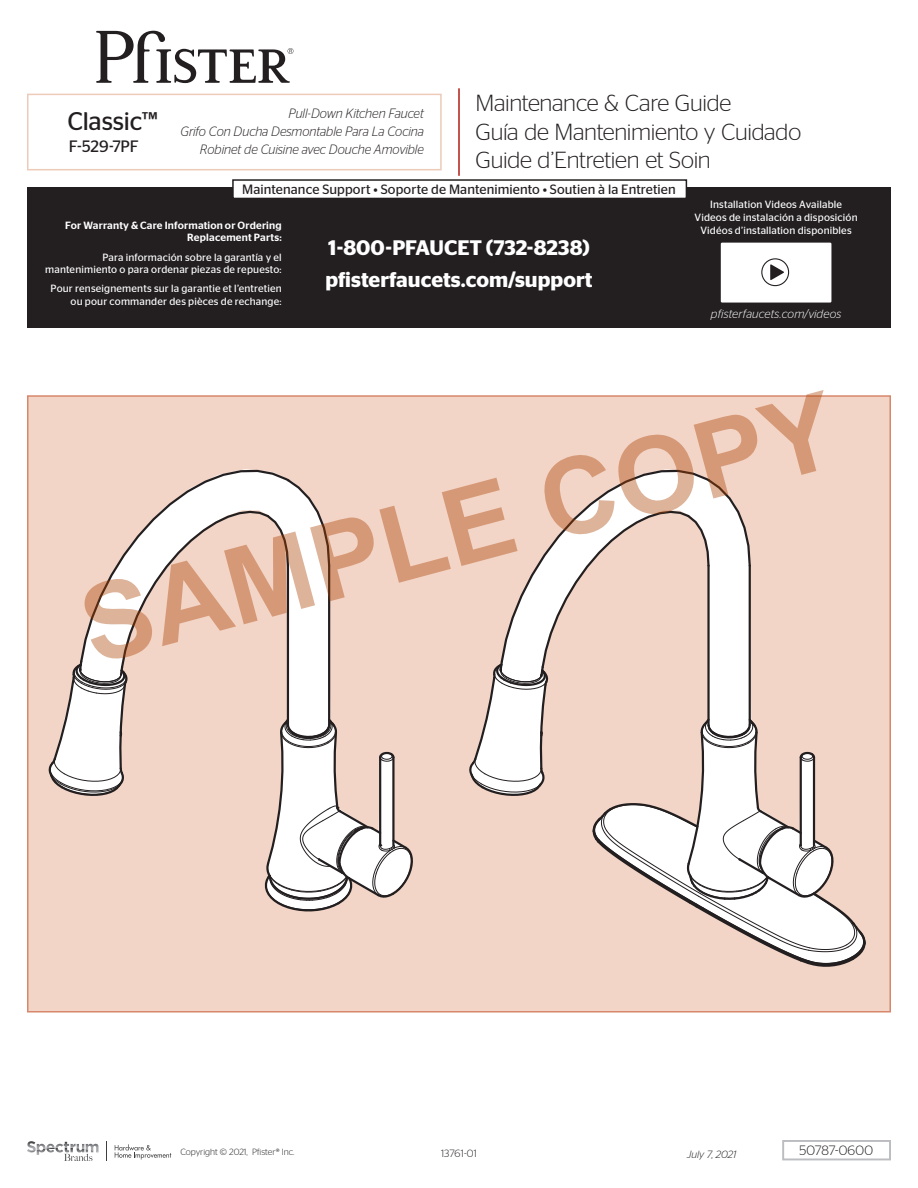
<style>
.page{position:relative;width:918px;height:1188px;background:#fff}
.page>*{position:absolute;margin:0;border:0;box-sizing:border-box;transform-origin:0 0}
.t1{font:700 106.65px "Arial";color:rgb(171 64 0/.4)}
.t2{font:25.5px "Stag Sans";letter-spacing:-.01em;color:#231f20}
.t3{font:300 23.25px "Stag Sans";letter-spacing:-.015em;color:#231f20}
.t4{font:600 21px/31.2px "Stag Sans";color:#fff}
.t5{font:16.5px "Stag Sans";letter-spacing:-.005em;color:#231f20}
.t6{font:italic 300 13.5px "Stag Sans";letter-spacing:-.005em;color:#231f20;scale:.95 1}
.t7{font:13.5px "Stag Sans";letter-spacing:.005em;color:#231f20}
.t8{font:300 13.5px "Stag Sans";letter-spacing:.015em;color:#231f20}
.t9{font:italic 300 12px "Stag Sans";letter-spacing:.01em;color:#fff}
.t10{font:10.5px/12.6px "Stag Sans";letter-spacing:.015em;color:#fff;text-align:right}
.t11{font:500 10.5px/12.6px "Stag Sans";letter-spacing:.02em;color:#fff;text-align:right}
.t12{font:italic 300 10.5px "Stag Sans";color:#231f20}
.t13{font:300 10.5px "Stag Sans";letter-spacing:.01em;color:#231f20}
.t14{font:300 9px "Stag Sans";color:#231f20}
</style>
<div class="page">
<div style="left:782px;top:1140px;width:109px;height:20px;border:2px solid #bcbdc0"></div>
<svg style="left:106px;top:1141px;width:1px;height:20px"></svg>
<svg style="left:115px;top:1144px;width:56px;height:16px"></svg>
<svg style="left:27px;top:1141px;width:72px;height:20px"></svg>
<svg style="left:96px;top:31px;width:197px;height:52px"></svg>
<div style="left:27px;top:187px;width:864px;height:140px;background:#231f20"></div>
<div style="left:721px;top:243px;width:110px;height:60px;background:#fff"></div>
<svg style="left:770px;top:264px;width:14px;height:16px"></svg>
<div style="left:761px;top:258px;width:28px;height:28px;border:1px solid #231f20;border-radius:50%"></div>
<div style="left:233px;top:180px;width:453px;height:18px;background:#fff"></div>
<div style="left:232px;top:179px;width:455px;height:20px;border:2px solid #231f20"></div>
<div style="left:27px;top:395px;width:864px;height:617px;background:#f3d5c7;border:2px solid #d7876b"></div>
<div style="left:27px;top:94px;width:415px;height:76px;border:2px solid #eecab9"></div>
<hr style="left:458px;top:88px;width:2px;height:88px;background:#b41d15">
<svg style="left:48px;top:469px;width:365px;height:443px"></svg>
<svg style="left:469px;top:469px;width:397px;height:498px"></svg>
<p class="t2" style="left:67px;top:107px;width:92px">Classic™</p>
<p class="t5" style="left:69px;top:137px;width:72px">F-529-7PF</p>
<p class="t6" style="left:289px;top:106px;width:144px">Pull-Down Kitchen Faucet</p>
<p class="t6" style="left:181px;top:124px;width:258px">Grifo Con Ducha Desmontable Para La Cocina</p>
<p class="t6" style="left:200px;top:142px;width:237px">Robinet de Cuisine avec Douche Amovible</p>
<p class="t3" style="left:476px;top:90px;width:257px">Maintenance &amp; Care Guide</p>
<p class="t3" style="left:476px;top:119px;width:327px">Guía de Mantenimiento y Cuidado</p>
<p class="t3" style="left:476px;top:147px;width:237px">Guide d’Entretien et Soin</p>
<p class="t7" style="left:242px;top:182px;width:435px">Maintenance Support • Soporte de Mantenimiento • Soutien à la Entretien</p>
<p class="t11" style="left:65px;top:219px;width:218px">For Warranty &amp; Care Information or Ordering<br>Replacement Parts:</p>
<p class="t10" style="left:45px;top:250px;width:238px">Para información sobre la garantía y el mantenimiento o para ordenar piezas de repuesto:</p>
<p class="t10" style="left:51px;top:282px;width:233px">Pour renseignements sur la garantie et l’entretien ou pour commander des pièces de rechange:</p>
<h3 class="t4" style="left:325px;top:232px;width:269px">1-800-PFAUCET (732-8238) pfisterfaucets.com/support</h3>
<p class="t10" style="left:695px;top:198px;width:165px;text-align:center">Installation Videos Available<br>Videos de instalación a disposición<br>Vidéos d’installation disponibles</p>
<p class="t9" style="left:711px;top:307px;width:132px">pfisterfaucets.com/videos</p>
<h1 class="t1" style="left:64px;top:556px;width:778px;rotate:-15deg">SAMPLE COPY</h1>
<p class="t14" style="left:180px;top:1147px;width:116px">Copyright © 2021, Pfister® Inc.</p>
<p class="t13" style="left:441px;top:1147px;width:37px">13761-01</p>
<p class="t12" style="left:687px;top:1148px;width:51px">July 7, 2021</p>
<p class="t8" style="left:800px;top:1143px;width:75px">50787-0600</p>
</div>
